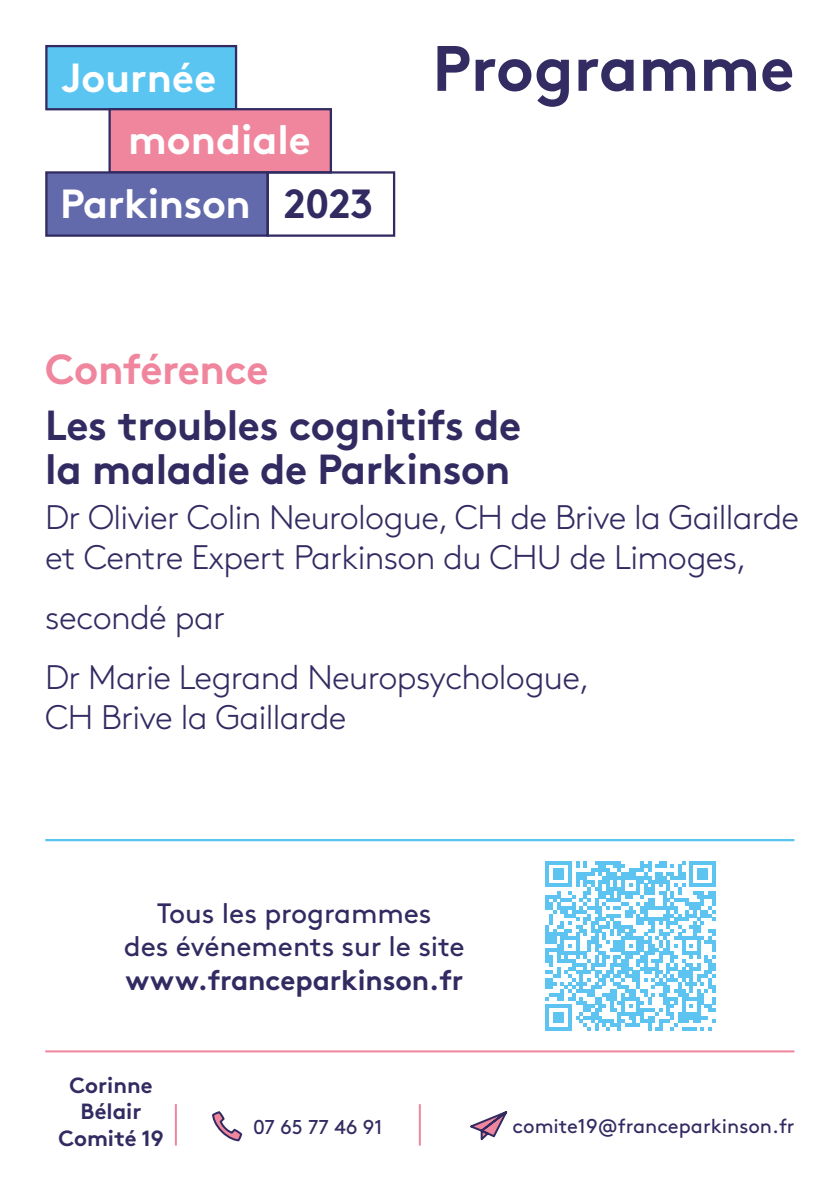
<style>
.page{position:relative;width:840px;height:1191px;background:#fff}
.page>*{position:absolute;margin:0;border:0;box-sizing:border-box;transform-origin:0 0}
.t1{font:700 64px "Brown";color:#322c63}
.t2{font:700 42px/44px "Brown";letter-spacing:-.01em;color:#312b62}
.t3{font:700 42px "Brown";letter-spacing:-.01em;color:#f0869d}
.t4{font:700 40.6px "Brown";color:#fff}
.t5{font:300 34px/40px "Brown";letter-spacing:-.02em;color:#312b62}
.t6{font:28px/33.6px "Brown";letter-spacing:-.005em;color:#312b62;text-align:center}
.t7{font:700 28px "Brown";letter-spacing:-.005em;color:#312b62}
.t8{font:700 22px/26.4px "Brown";color:#312b62;text-align:center}
.t9{font:20px "Brown";color:#312b62}
.s1{color:#312b62}
</style>
<div class="page">
<hr style="left:45px;top:1050px;width:749px;height:2px;background:#f0869d">
<hr style="left:418px;top:1104px;width:2px;height:41px;background:#f0869d">
<hr style="left:175px;top:1104px;width:2px;height:41px;background:#f0869d">
<svg style="left:212px;top:1111px;width:31px;height:31px"></svg>
<svg style="left:470px;top:1111px;width:38px;height:30px"></svg>
<svg style="left:545px;top:861px;width:170px;height:170px"></svg>
<hr style="left:45px;top:839px;width:749px;height:2px;background:#5bc5f2">
<div style="left:45px;top:45px;width:192px;height:65px;background:#5bc5f2;border:2px solid #312b62"></div>
<div style="left:108px;top:108px;width:224px;height:65px;background:#f0869d;border:2px solid #312b62"></div>
<div style="left:45px;top:171px;width:224px;height:66px;background:#636aac;border:2px solid #312b62"></div>
<div style="left:266px;top:171px;width:129px;height:66px;border:2px solid #312b62"></div>
<p class="t4" style="left:61px;top:44px;width:156px">Journée</p>
<p class="t4" style="left:128px;top:107px;width:184px">mondiale</p>
<p class="t4" style="left:60px;top:171px;width:314px">Parkinson <span class="s1">2023</span></p>
<h1 class="t1" style="left:432px;top:17px;width:363px">Programme</h1>
<p class="t3" style="left:45px;top:335px;width:225px">Conférence</p>
<p class="t2" style="left:45px;top:398px;width:477px">Les troubles cognitifs de la maladie de Parkinson</p>
<p class="t5" style="left:45px;top:495px;width:755px">Dr Olivier Colin Neurologue, CH de Brive la Gaillarde et Centre Expert Parkinson du CHU de Limoges,</p>
<p class="t5" style="left:45px;top:585px;width:545px;line-height:60px">secondé par<br>Dr Marie Legrand Neuropsychologue,</p>
<p class="t5" style="left:45px;top:695px;width:303px">CH Brive la Gaillarde</p>
<p class="t6" style="left:124px;top:893px;width:342px">Tous les programmes<br>des événements sur le site</p>
<p class="t7" style="left:125px;top:957px;width:339px">www.franceparkinson.fr</p>
<p class="t8" style="left:58px;top:1069px;width:107px">Corinne<br>Bélair<br>Comité 19</p>
<p class="t9" style="left:253px;top:1112px;width:131px">07 65 77 46 91</p>
<p class="t9" style="left:512px;top:1111px;width:283px">comite19@franceparkinson.fr</p>
</div>
